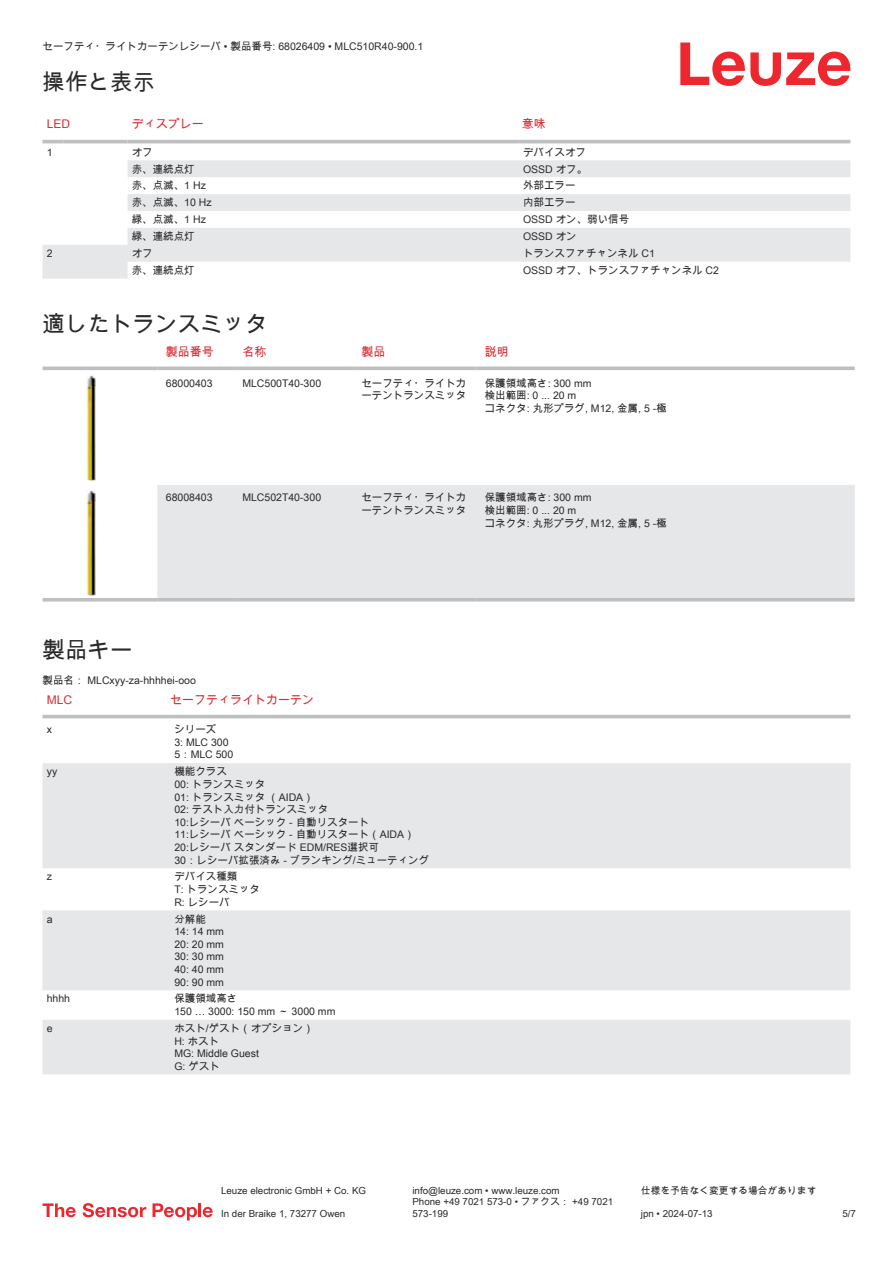
<style>
.page{position:relative;width:893px;height:1263px;background:#fff}
.page>*{position:absolute;margin:0;border:0;box-sizing:border-box;transform-origin:0 0}
.t1{font:22.5px "Arial Unicode MS";color:#2b292a}
.t2{font:12px "Arial Unicode MS";color:#db2a30}
.t3{font:10.5px/12.6px "Arial Unicode MS";color:#2b292a}
.t4{font:9.75px/11.7px "Arial Unicode MS";color:#2b292a}
</style>
<div class="page">
<svg style="left:680px;top:43px;width:170px;height:43px"></svg>
<svg style="left:43px;top:143px;width:807px;height:1px"></svg>
<svg style="left:43px;top:160px;width:807px;height:119px;fill:#e6e7e9"></svg>
<hr style="left:43px;top:140px;width:21px;height:3px;background:#bdbfc1">
<hr style="left:64px;top:140px;width:64px;height:3px;background:#bdbfc1">
<hr style="left:128px;top:140px;width:391px;height:3px;background:#bdbfc1">
<hr style="left:519px;top:140px;width:331px;height:3px;background:#bdbfc1">
<svg style="left:43px;top:366px;width:812px;height:236px"></svg>
<div style="left:157px;top:485px;width:698px;height:113px;background:#e6e7e9"></div>
<hr style="left:43px;top:367px;width:114px;height:3px;background:#bdbfc1">
<hr style="left:157px;top:367px;width:77px;height:3px;background:#bdbfc1">
<hr style="left:234px;top:367px;width:119px;height:3px;background:#bdbfc1">
<hr style="left:353px;top:367px;width:123px;height:3px;background:#bdbfc1">
<hr style="left:476px;top:367px;width:379px;height:3px;background:#bdbfc1">
<hr style="left:43px;top:598px;width:114px;height:3px;background:#bdbfc1">
<hr style="left:157px;top:598px;width:77px;height:3px;background:#bdbfc1">
<hr style="left:234px;top:598px;width:119px;height:3px;background:#bdbfc1">
<hr style="left:353px;top:598px;width:123px;height:3px;background:#bdbfc1">
<hr style="left:476px;top:598px;width:379px;height:3px;background:#bdbfc1">
<img style="left:87px;top:374px;width:9px;height:107px">
<img style="left:87px;top:489px;width:9px;height:106px">
<div style="left:43px;top:714px;width:807px;height:5px;background:#ebeced"></div>
<svg style="left:43px;top:763px;width:807px;height:311px;fill:#e6e7e9"></svg>
<hr style="left:43px;top:715px;width:127px;height:3px;background:#bdbfc1">
<hr style="left:170px;top:715px;width:680px;height:3px;background:#bdbfc1">
<svg style="left:43px;top:1203px;width:33px;height:14px"></svg>
<svg style="left:83px;top:1203px;width:63px;height:14px"></svg>
<svg style="left:153px;top:1203px;width:44px;height:17px"></svg>
<hr style="left:198px;top:1203px;width:3px;height:14px;background:#ed272d">
<svg style="left:203px;top:1207px;width:10px;height:10px"></svg>
<p class="t3" style="left:43px;top:40px;width:382px">セーフティ・ライトカーテンレシーバ • 製品番号: 68026409 • MLC510R40-900.1</p>
<h1 class="t1" style="left:43px;top:66px;width:114px">操作と表示</h1>
<p class="t2" style="left:47px;top:115px;width:25px">LED</p>
<p class="t2" style="left:132px;top:115px;width:73px">ディスプレー</p>
<p class="t2" style="left:522px;top:115px;width:25px">意味</p>
<p class="t3" style="left:47px;top:146px;width:7px">1</p>
<p class="t3" style="left:132px;top:145px;width:22px">オフ</p>
<p class="t3" style="left:523px;top:145px;width:64px">デバイスオフ</p>
<p class="t3" style="left:132px;top:162px;width:65px">赤、連続点灯</p>
<p class="t3" style="left:523px;top:162px;width:66px">OSSD オフ。</p>
<p class="t3" style="left:132px;top:179px;width:76px">赤、点滅、1 Hz</p>
<p class="t3" style="left:523px;top:179px;width:54px">外部エラー</p>
<p class="t3" style="left:132px;top:196px;width:81px">赤、点滅、10 Hz</p>
<p class="t3" style="left:523px;top:196px;width:54px">内部エラー</p>
<p class="t3" style="left:132px;top:213px;width:76px">緑、点滅、1 Hz</p>
<p class="t3" style="left:523px;top:213px;width:108px">OSSD オン、弱い信号</p>
<p class="t3" style="left:132px;top:230px;width:65px">緑、連続点灯</p>
<p class="t3" style="left:523px;top:230px;width:55px">OSSD オン</p>
<p class="t3" style="left:47px;top:247px;width:7px">2</p>
<p class="t3" style="left:132px;top:247px;width:22px">オフ</p>
<p class="t3" style="left:523px;top:247px;width:133px">トランスファチャンネル C1</p>
<p class="t3" style="left:132px;top:264px;width:65px">赤、連続点灯</p>
<p class="t3" style="left:523px;top:264px;width:198px">OSSD オフ、トランスファチャンネル C2</p>
<h1 class="t1" style="left:43px;top:308px;width:227px">適したトランスミッタ</h1>
<p class="t2" style="left:166px;top:343px;width:49px">製品番号</p>
<p class="t2" style="left:242px;top:343px;width:25px">名称</p>
<p class="t2" style="left:361px;top:343px;width:25px">製品</p>
<p class="t2" style="left:485px;top:343px;width:25px">説明</p>
<p class="t3" style="left:166px;top:376px;width:48px">68000403</p>
<p class="t3" style="left:242px;top:376px;width:80px">MLC500T40-300</p>
<p class="t3" style="left:361px;top:376px;width:107px">セーフティ・ライトカーテントランスミッタ</p>
<p class="t3" style="left:485px;top:376px;width:184px">保護領域高さ: 300 mm<br>検出範囲: 0 ... 20 m<br>コネクタ: 丸形プラグ, M12, 金属, 5 -極</p>
<p class="t3" style="left:166px;top:491px;width:48px">68008403</p>
<p class="t3" style="left:242px;top:491px;width:80px">MLC502T40-300</p>
<p class="t3" style="left:361px;top:491px;width:107px">セーフティ・ライトカーテントランスミッタ</p>
<p class="t3" style="left:485px;top:491px;width:184px">保護領域高さ: 300 mm<br>検出範囲: 0 ... 20 m<br>コネクタ: 丸形プラグ, M12, 金属, 5 -極</p>
<h1 class="t1" style="left:43px;top:634px;width:91px">製品キー</h1>
<p class="t2" style="left:47px;top:695px;width:27px">MLC</p>
<p class="t2" style="left:170px;top:691px;width:145px">セーフティライトカーテン</p>
<p class="t3" style="left:47px;top:723px;width:7px">x</p>
<p class="t3" style="left:174px;top:723px;width:60px">シリーズ<br>3: MLC 300<br>5：MLC 500</p>
<p class="t3" style="left:47px;top:766px;width:12px">yy</p>
<p class="t3" style="left:174px;top:765px;width:256px">機能クラス<br>00: トランスミッタ<br>01: トランスミッタ （AIDA）<br>02: テスト入力付トランスミッタ<br>10:レシーバ ベーシック - 自動リスタート<br>11:レシーバ ベーシック - 自動リスタート（AIDA）<br>20:レシーバ スタンダード EDM/RES選択可<br>30：レシーバ拡張済み - ブランキング/ミューティング</p>
<p class="t3" style="left:47px;top:871px;width:7px">z</p>
<p class="t3" style="left:174px;top:870px;width:87px">デバイス種類<br>T: トランスミッタ<br>R: レシーバ</p>
<p class="t3" style="left:47px;top:912px;width:7px">a</p>
<p class="t3" style="left:174px;top:912px;width:51px">分解能<br>14: 14 mm<br>20: 20 mm<br>30: 30 mm<br>40: 40 mm<br>90: 90 mm</p>
<p class="t3" style="left:47px;top:993px;width:25px">hhhh</p>
<p class="t3" style="left:174px;top:992px;width:163px">保護領域高さ<br>150 … 3000: 150 mm ～ 3000 mm</p>
<p class="t3" style="left:47px;top:1023px;width:7px">e</p>
<p class="t3" style="left:174px;top:1022px;width:141px">ホスト/ゲスト（オプション）<br>H: ホスト<br>MG: Middle Guest<br>G: ゲスト</p>
<p class="t3" style="left:43px;top:674px;width:155px">製品名： MLCxyy-za-hhhhei-ooo</p>
<p class="t4" style="left:221px;top:1184px;width:146px">Leuze electronic GmbH + Co. KG</p>
<p class="t4" style="left:412px;top:1184px;width:149px">info@leuze.com • www.leuze.com</p>
<p class="t4" style="left:641px;top:1184px;width:177px">仕様を予告なく変更する場合があります</p>
<p class="t4" style="left:221px;top:1207px;width:126px">In der Braike 1, 73277 Owen</p>
<p class="t4" style="left:412px;top:1196px;width:202px">Phone +49 7021 573-0 • ファクス： +49 7021<br>573-199</p>
<p class="t4" style="left:641px;top:1207px;width:73px">jpn • 2024-07-13</p>
<p class="t4" style="left:842px;top:1208px;width:15px">5/7</p>
</div>
